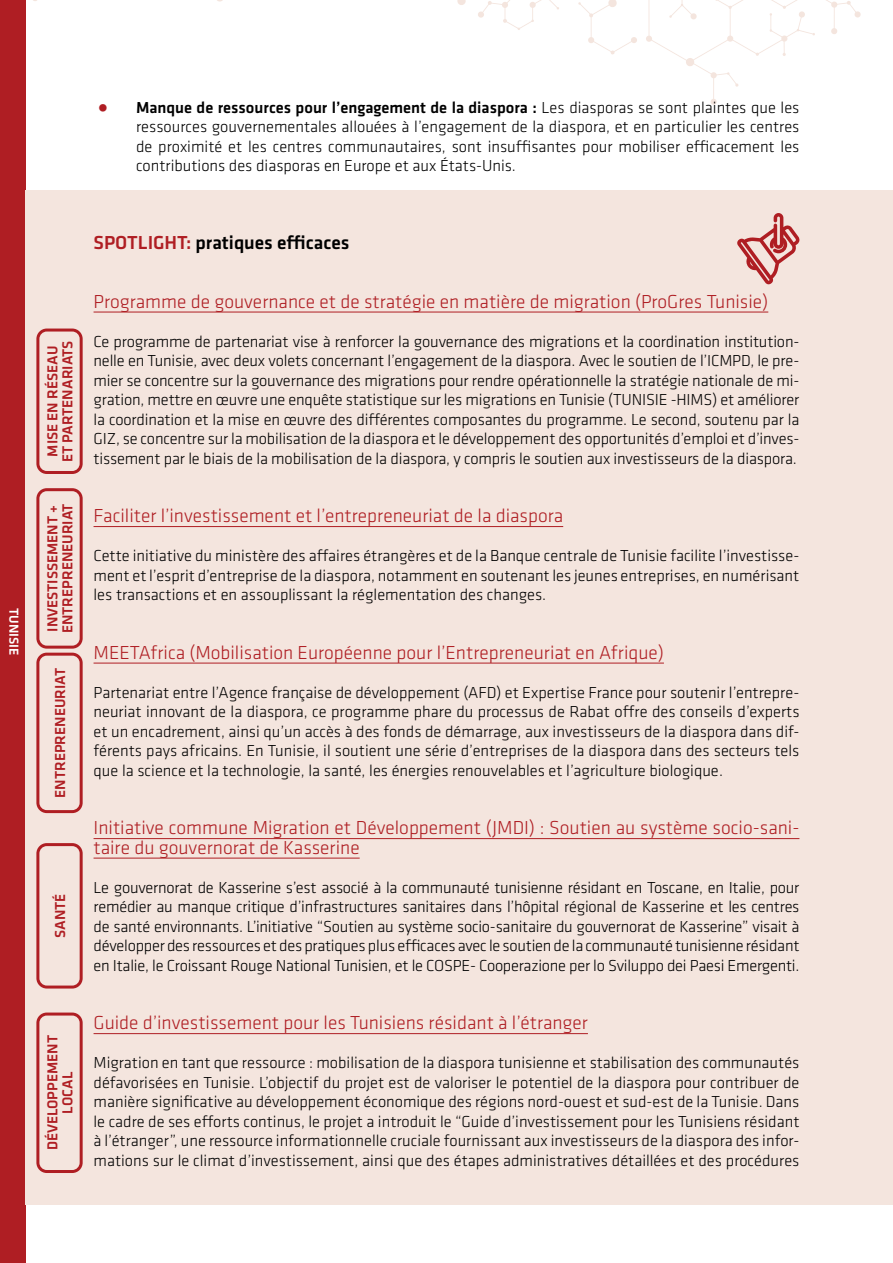
<style>
.page{position:relative;width:893px;height:1263px;background:#fff}
.page>*{position:absolute;margin:0;border:0;box-sizing:border-box;transform-origin:0 0}
.t1{font:300 19.5px/19.5px "Klavika";color:#af1e23}
.t2{font:500 19.5px "Klavika";color:#000}
.t3{font:300 16.5px/19.5px "Klavika";color:#000;text-align:justify}
.t4{font:500 15px/15px "Klavika";color:#af1e23;text-align:center}
.t5{font:500 13.5px "Klavika";color:#fff}
.s1{color:#af1e23}
.s2{font-weight:500}
</style>
<div class="page">
<div style="left:0;top:0;width:26px;height:1263px;background:#af1e23"></div>
<svg style="left:578px;top:0;width:59px;height:55px"></svg>
<svg style="left:457px;top:0;width:102px;height:30px"></svg>
<svg style="left:646px;top:0;width:215px;height:105px"></svg>
<div style="left:26px;top:190px;width:867px;height:1015px;background:#f4e5de"></div>
<svg style="left:737px;top:213px;width:63px;height:71px"></svg>
<hr style="left:94px;top:312px;width:674px;height:1px;background:#af1e23">
<hr style="left:94px;top:526px;width:469px;height:1px;background:#af1e23">
<hr style="left:94px;top:663px;width:570px;height:1px;background:#af1e23">
<hr style="left:94px;top:838px;width:705px;height:1px;background:#af1e23">
<hr style="left:94px;top:858px;width:266px;height:1px;background:#af1e23">
<hr style="left:94px;top:1033px;width:494px;height:1px;background:#af1e23">
<svg style="left:36px;top:328px;width:47px;height:146px"></svg>
<svg style="left:36px;top:843px;width:47px;height:145px"></svg>
<svg style="left:36px;top:488px;width:47px;height:325px"></svg>
<svg style="left:36px;top:1012px;width:47px;height:161px"></svg>
<p class="t5" style="left:23px;top:608px;width:49px;rotate:90deg">TUNISIE</p>
<p class="t3" style="left:136px;top:97px;width:665px;text-indent:-43px"><span class="s1">•</span> <span class="s2">Manque de ressources pour l’engagement de la diaspora :</span> Les diasporas se sont plaintes que les ressources gouvernementales allouées à l’engagement de la diaspora, et en particulier les centres de proximité et les centres communautaires, sont insuffisantes pour mobiliser efficacement les contributions des diasporas en Europe et aux États-Unis.</p>
<p class="t4" style="left:45px;top:462px;width:123px;rotate:-90deg">MISE EN RÉSEAU<br>ET PARTENARIATS</p>
<p class="t4" style="left:45px;top:633px;width:131px;text-align:left;rotate:-90deg">INVESTISSEMENT +<br>ENTREPRENEURIAT</p>
<p class="t4" style="left:52px;top:798px;width:131px;rotate:-90deg">ENTREPRENEURIAT</p>
<p class="t4" style="left:52px;top:938px;width:46px;rotate:-90deg">SANTÉ</p>
<p class="t4" style="left:45px;top:1150px;width:117px;rotate:-90deg">DÉVELOPPEMENT<br>LOCAL</p>
<p class="t2" style="left:94px;top:229px;width:258px"><span class="s1">SPOTLIGHT:</span> pratiques efficaces</p>
<p class="t1" style="left:94px;top:291px;width:676px">Programme de gouvernance et de stratégie en matière de migration (ProGres Tunisie)</p>
<p class="t3" style="left:94px;top:331px;width:707px">Ce programme de partenariat vise à renforcer la gouvernance des migrations et la coordination institution&shy;nelle en Tunisie, avec deux volets concernant l’engagement de la diaspora. Avec le soutien de l’ICMPD, le pre&shy;mier se concentre sur la gouvernance des migrations pour rendre opérationnelle la stratégie nationale de mi&shy;gration, mettre en œuvre une enquête statistique sur les migrations en Tunisie (TUNISIE -HIMS) et améliorer la coordination et la mise en œuvre des différentes composantes du programme. Le second, soutenu par la GIZ, se concentre sur la mobilisation de la diaspora et le développement des opportunités d’emploi et d’inves&shy;tissement par le biais de la mobilisation de la diaspora, y compris le soutien aux investisseurs de la diaspora.</p>
<p class="t1" style="left:94px;top:506px;width:471px">Faciliter l’investissement et l’entrepreneuriat de la diaspora</p>
<p class="t3" style="left:94px;top:546px;width:707px">Cette initiative du ministère des affaires étrangères et de la Banque centrale de Tunisie facilite l’investisse&shy;ment et l’esprit d’entreprise de la diaspora, notamment en soutenant les jeunes entreprises, en numérisant les transactions et en assouplissant la réglementation des changes.</p>
<p class="t1" style="left:94px;top:642px;width:572px">MEETAfrica (Mobilisation Européenne pour l’Entrepreneuriat en Afrique)</p>
<p class="t3" style="left:94px;top:682px;width:707px">Partenariat entre l’Agence française de développement (AFD) et Expertise France pour soutenir l’entrepre&shy;neuriat innovant de la diaspora, ce programme phare du processus de Rabat offre des conseils d’experts et un encadrement, ainsi qu’un accès à des fonds de démarrage, aux investisseurs de la diaspora dans dif&shy;férents pays africains. En Tunisie, il soutient une série d’entreprises de la diaspora dans des secteurs tels que la science et la technologie, la santé, les énergies renouvelables et l’agriculture biologique.</p>
<p class="t1" style="left:94px;top:818px;width:707px">Initiative commune Migration et Développement (JMDI) : Soutien au système socio-sani&shy;taire du gouvernorat de Kasserine</p>
<p class="t3" style="left:94px;top:877px;width:707px">Le gouvernorat de Kasserine s’est associé à la communauté tunisienne résidant en Toscane, en Italie, pour remédier au manque critique d’infrastructures sanitaires dans l’hôpital régional de Kasserine et les centres de santé environnants. L’initiative “Soutien au système socio-sanitaire du gouvernorat de Kasserine” visait à développer des ressources et des pratiques plus efficaces avec le soutien de la communauté tunisienne résidant en Italie, le Croissant Rouge National Tunisien, et le COSPE- Cooperazione per lo Sviluppo dei Paesi Emergenti.</p>
<p class="t1" style="left:94px;top:1013px;width:496px">Guide d’investissement pour les Tunisiens résidant à l’étranger</p>
<p class="t3" style="left:94px;top:1053px;width:707px">Migration en tant que ressource : mobilisation de la diaspora tunisienne et stabilisation des communautés défavorisées en Tunisie. L’objectif du projet est de valoriser le potentiel de la diaspora pour contribuer de manière significative au développement économique des régions nord-ouest et sud-est de la Tunisie. Dans le cadre de ses efforts continus, le projet a introduit le “Guide d’investissement pour les Tunisiens résidant à l’étranger”, une ressource informationnelle cruciale fournissant aux investisseurs de la diaspora des infor&shy;mations sur le climat d’investissement, ainsi que des étapes administratives détaillées et des procédures</p>
</div>
